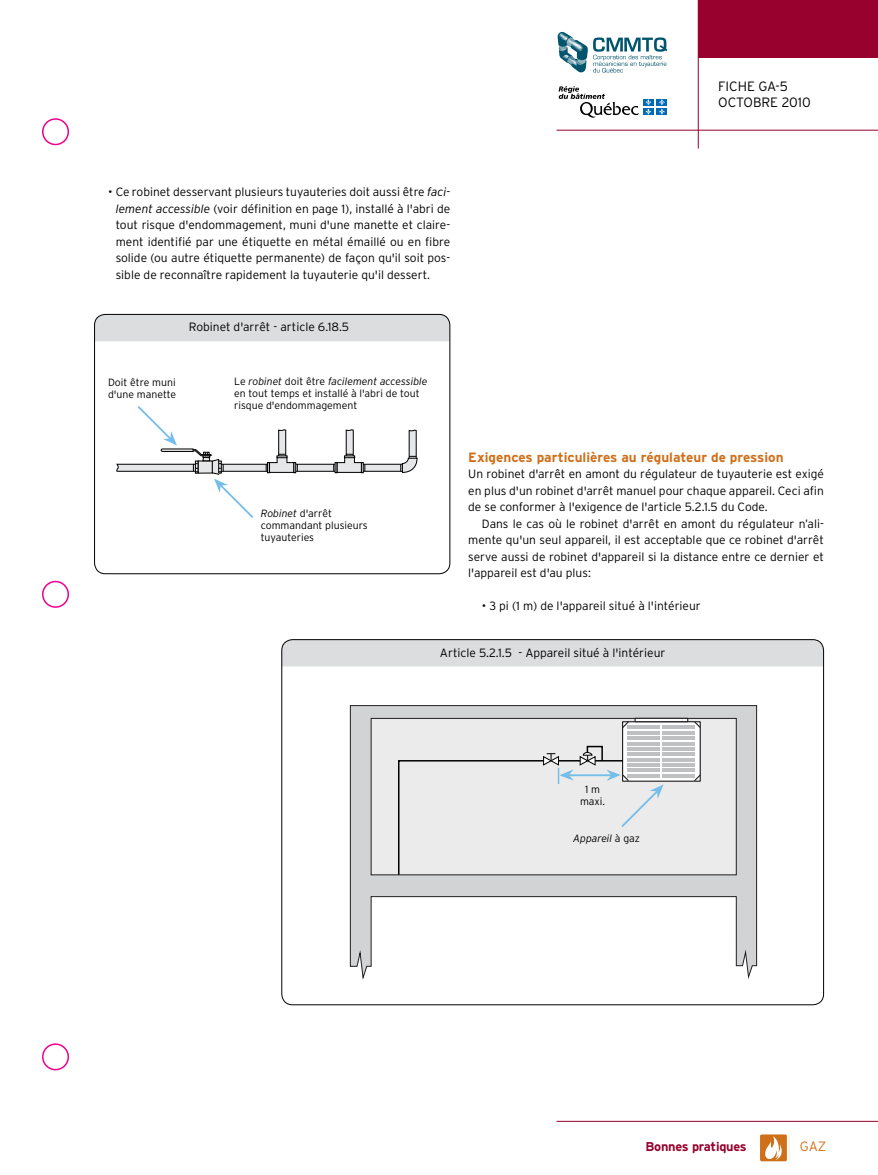
<style>
.page{position:relative;width:878px;height:1175px;background:#fff}
.page>*{position:absolute;margin:0;border:0;box-sizing:border-box;transform-origin:0 0}
.t1{font:700 13.5px "Interstate";color:#d06f1a}
.t2{font:300 13.5px/16px "Interstate";color:#000}
.t3{font:300 13.5px "Interstate";color:#d06f1a}
.t4{font:700 12.75px "Interstate";letter-spacing:-.02em;color:#98012d}
.t5{font:300 12px/16.5px "Interstate";color:#000;text-align:justify}
.t6{font:300 10.5px/12px "Interstate";color:#000}
.t7{font:italic 300 10.5px "Interstate";color:#000}
.s1{font-style:italic}
.s2{font-style:normal}
</style>
<div class="page">
<div style="left:42px;top:118px;width:27px;height:27px;border:2px solid #ec008c;border-radius:50%"></div>
<div style="left:42px;top:1043px;width:27px;height:27px;border:2px solid #ec008c;border-radius:50%"></div>
<div style="left:42px;top:581px;width:27px;height:27px;border:2px solid #ec008c;border-radius:50%"></div>
<hr style="left:556px;top:1120px;width:322px;height:1px;background:#98002e">
<div style="left:698px;top:0;width:180px;height:57px;background:#98002e"></div>
<hr style="left:698px;top:0;width:1px;height:148px;background:#98002e">
<hr style="left:556px;top:130px;width:322px;height:1px;background:#98002e">
<svg style="left:557px;top:32px;width:110px;height:41px"></svg>
<svg style="left:558px;top:86px;width:81px;height:32px"></svg>
<div style="left:643px;top:99px;width:10px;height:6px;background:#006cb7"></div>
<div style="left:656px;top:99px;width:11px;height:6px;background:#006cb7"></div>
<div style="left:643px;top:108px;width:10px;height:7px;background:#006cb7"></div>
<svg style="left:645px;top:99px;width:6px;height:15px"></svg>
<div style="left:656px;top:108px;width:11px;height:7px;background:#006cb7"></div>
<svg style="left:659px;top:99px;width:5px;height:15px"></svg>
<div style="left:760px;top:1134px;width:26px;height:27px;background:#d06f1a;border-radius:2px"></div>
<svg style="left:765px;top:1136px;width:17px;height:23px"></svg>
<div style="left:94px;top:314px;width:356px;height:27px;background:#dcddde"></div>
<div style="left:94px;top:314px;width:356px;height:260px;border:1px solid #000;border-radius:11px"></div>
<svg style="left:116px;top:406px;width:302px;height:112px"></svg>
<svg style="left:283px;top:639px;width:540px;height:27px;background:#d3d4d5"></svg>
<svg style="left:349px;top:705px;width:408px;height:275px"></svg>
<hr style="left:635px;top:718px;width:52px;height:3px;background:#fff">
<div style="left:634px;top:717px;width:54px;height:5px;border:1px solid #231f20"></div>
<svg style="left:621px;top:720px;width:9px;height:9px"></svg>
<svg style="left:397px;top:745px;width:266px;height:131px;background:#e3e4e5"></svg>
<svg style="left:693px;top:720px;width:9px;height:9px"></svg>
<svg style="left:693px;top:773px;width:9px;height:9px"></svg>
<hr style="left:627px;top:725px;width:32px;height:4px;background:#bec0c2">
<hr style="left:662px;top:725px;width:33px;height:4px;background:#bec0c2">
<hr style="left:627px;top:731px;width:32px;height:3px;background:#bec0c2">
<hr style="left:662px;top:731px;width:33px;height:3px;background:#bec0c2">
<hr style="left:627px;top:736px;width:32px;height:4px;background:#bec0c2">
<hr style="left:662px;top:736px;width:33px;height:4px;background:#bec0c2">
<hr style="left:627px;top:742px;width:32px;height:3px;background:#bec0c2">
<hr style="left:662px;top:742px;width:33px;height:3px;background:#bec0c2">
<hr style="left:627px;top:747px;width:32px;height:3px;background:#bec0c2">
<hr style="left:662px;top:747px;width:33px;height:3px;background:#bec0c2">
<hr style="left:627px;top:752px;width:32px;height:4px;background:#bec0c2">
<hr style="left:662px;top:752px;width:33px;height:4px;background:#bec0c2">
<hr style="left:627px;top:758px;width:32px;height:3px;background:#bec0c2">
<hr style="left:662px;top:758px;width:33px;height:3px;background:#bec0c2">
<hr style="left:627px;top:763px;width:32px;height:3px;background:#bec0c2">
<hr style="left:662px;top:763px;width:33px;height:3px;background:#bec0c2">
<hr style="left:627px;top:768px;width:32px;height:4px;background:#bec0c2">
<hr style="left:662px;top:768px;width:33px;height:4px;background:#bec0c2">
<hr style="left:627px;top:774px;width:32px;height:3px;background:#bec0c2">
<hr style="left:662px;top:774px;width:33px;height:3px;background:#bec0c2">
<p class="t2" style="left:718px;top:78px;width:94px">Fiche GA-5<br>OCTOBRE 2010</p>
<p class="t5" style="left:116px;top:184px;width:336px;text-indent:-8px">• Ce robinet desservant plusieurs tuyauteries doit aussi être <span class="s1">faci&shy;lement accessible</span> (voir définition en page 1), installé à l'abri de tout risque d'endommagement, muni d'une manette et claire&shy;ment identifié par une étiquette en métal émaillé ou en fibre solide (ou autre étiquette permanente) de façon qu'il soit pos&shy;sible de reconnaître rapidement la tuyauterie qu'il dessert.</p>
<p class="t5" style="left:189px;top:319px;width:162px">Robinet d'arrêt - article 6.18.5</p>
<p class="t6" style="left:108px;top:376px;width:70px">Doit être muni d'une manette</p>
<p class="t6" style="left:234px;top:375px;width:195px">Le <span class="s1">robinet</span> doit être <span class="s1">facilement accessible </span>en tout temps et installé à l'abri de tout risque d'endommagement</p>
<p class="t6" style="left:261px;top:507px;width:109px"><span class="s1">Robinet</span> d'arrêt commandant plusieurs tuyauteries</p>
<p class="t1" style="left:468px;top:449px;width:317px">Exigences particulières au régulateur de pression</p>
<p class="t5" style="left:468px;top:465px;width:357px">Un robinet d'arrêt en amont du régulateur de tuyauterie est exigé en plus d'un robinet d'arrêt manuel pour chaque appareil. Ceci afin de se conformer à l'exigence de l'article 5.2.1.5 du Code.</p>
<p class="t5" style="left:468px;top:515px;width:357px;text-indent:14px">Dans le cas où le robinet d'arrêt en amont du régulateur n’ali&shy;mente qu'un seul appareil, il est acceptable que ce robinet d'arrêt serve aussi de robinet d'appareil si la distance entre ce dernier et l'appareil est d'au plus:</p>
<p class="t5" style="left:482px;top:597px;width:220px">• 3 pi (1 m) de l'appareil situé à l'intérieur</p>
<p class="t5" style="left:440px;top:644px;width:227px">Article 5.2.1.5 - Appareil situé à l'intérieur</p>
<p class="t6" style="left:580px;top:783px;width:27px;text-align:center">1 m maxi.</p>
<p class="t7" style="left:573px;top:832px;width:68px">Appareil <span class="s2">à gaz</span></p>
<p class="t4" style="left:645px;top:1139px;width:103px">Bonnes pratiques</p>
<p class="t3" style="left:800px;top:1139px;width:28px">GAZ</p>
</div>
